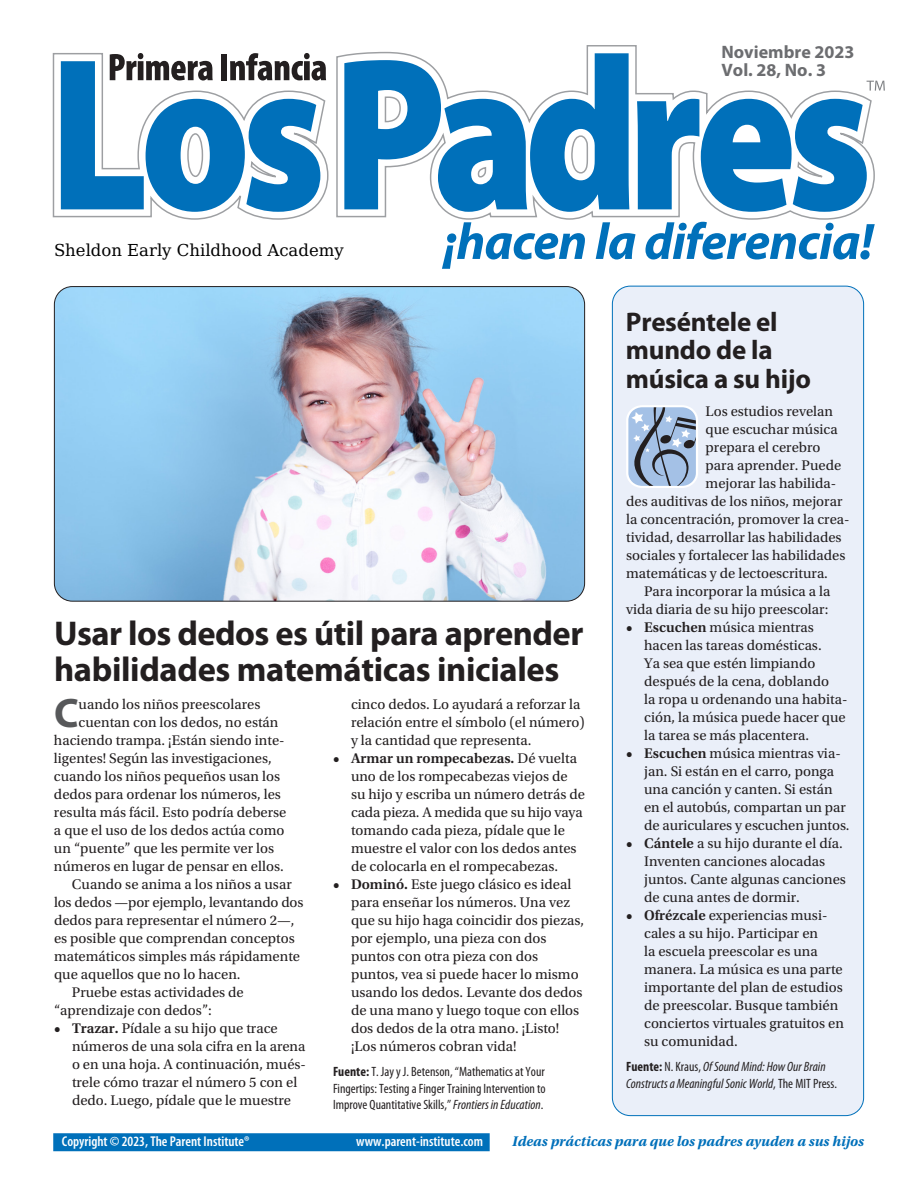
<style>
.page{position:relative;width:918px;height:1188px;background:#fff}
.page>*{position:absolute;margin:0;border:0;box-sizing:border-box;transform-origin:0 0}
.t1{font:700 41.4px "Myriad Pro";color:#57585a}
.t2{font:700 34.5px/36px "Myriad Pro";letter-spacing:-.01em;color:#231f20}
.t3{font:700 27px/28.5px "Myriad Pro";letter-spacing:-.01em;color:#231f20}
.t4{font:700 18px/18px "Myriad Pro";color:#6c6d70}
.t5{font:16.5px "DejaVu Math Te X Gyre";color:#000}
.t6{font:14.7px/18px "Utopia Std";color:#231f20}
.t7{font:italic 700 14.7px "Utopia Std";color:#0070ba}
.t8{font:600 condensed 14.25px "Myriad Pro";color:#fff}
.t9{font:condensed 13.5px/16.5px "Myriad Pro";color:#231f20;text-align:justify}
.t10{font:italic condensed 13.5px/16.5px "Myriad Pro";color:#231f20}
.s1{font-weight:600}
.s2{font-weight:700}
.s3{font-style:italic}
.s4{font-weight:700;font-style:normal}
.s5{font-style:normal}
</style>
<div class="page">
<div style="left:612px;top:286px;width:252px;height:830px;background:#eaeff9;border-radius:18px"></div>
<div style="left:54px;top:1134px;width:435px;height:16px;background:#0070ba"></div>
<div style="left:53px;top:1133px;width:437px;height:18px;border:2px solid #0070ba"></div>
<svg style="left:626px;top:405px;width:72px;height:83px;background:#9cafc8"></svg>
<svg style="left:442px;top:222px;width:143px;height:47px"></svg>
<svg style="left:596px;top:222px;width:40px;height:38px"></svg>
<svg style="left:645px;top:222px;width:230px;height:38px"></svg>
<svg style="left:53px;top:45px;width:823px;height:175px"></svg>
<svg style="left:344px;top:53px;width:285px;height:159px"></svg>
<svg style="left:637px;top:99px;width:230px;height:113px"></svg>
<svg style="left:61px;top:53px;width:265px;height:159px"></svg>
<svg style="left:867px;top:81px;width:18px;height:10px"></svg>
<img style="left:54px;top:287px;width:531px;height:313px">
<p class="t4" style="left:722px;top:42px;width:134px">Noviembre 2023<br>Vol. 28, No. 3</p>
<p class="t5" style="left:54px;top:243px;width:291px">Sheldon Early Childhood Academy</p>
<h2 class="t2" style="left:54px;top:615px;width:531px">Usar los dedos es útil para aprender habilidades matemáticas iniciales</h2>
<h1 class="t1" style="left:54px;top:686px;width:26px">C</h1>
<p class="t6" style="left:79px;top:695px;width:183px">uando los niños preescolares</p>
<p class="t6" style="left:351px;top:695px;width:235px">cinco dedos. Lo ayudará a reforzar la relación entre el símbolo (el número) y la cantidad que representa.</p>
<p class="t6" style="left:351px;top:749px;width:235px;text-indent:-18px"><span class="s1">• Armar un rompecabezas.</span> Dé vuelta uno de los rompecabezas viejos de su hijo y escriba un número detrás de cada pieza. A medida que su hijo vaya tomando cada pieza, pídale que le muestre el valor con los dedos antes de colocarla en el rompecabezas.</p>
<p class="t6" style="left:351px;top:875px;width:235px;text-indent:-18px"><span class="s1">• Dominó.</span> Este juego clásico es ideal para enseñar los números. Una vez que su hijo haga coincidir dos piezas, por ejemplo, una pieza con dos puntos con otra pieza con dos puntos, vea si puede hacer lo mismo usando los dedos. Levante dos dedos de una mano y luego toque con ellos dos dedos de la otra mano. ¡Listo! ¡Los números cobran vida!</p>
<p class="t9" style="left:333px;top:1063px;width:214px"><span class="s2">Fuente:</span> T. Jay y J. Betenson, “Mathematics at Your Fingertips: Testing a Finger Training Intervention to Improve Quantitative Skills,” <span class="s3">Frontiers in Education</span>.</p>
<p class="t6" style="left:79px;top:713px;width:201px">cuentan con los dedos, no están</p>
<p class="t6" style="left:54px;top:731px;width:232px">haciendo trampa. ¡Están siendo inte-</p>
<p class="t6" style="left:54px;top:749px;width:219px">ligentes! Según las investigaciones,</p>
<p class="t6" style="left:54px;top:767px;width:228px">cuando los niños pequeños usan los</p>
<p class="t6" style="left:54px;top:785px;width:229px">dedos para ordenar los números, les</p>
<p class="t6" style="left:54px;top:803px;width:234px">resulta más fácil. Esto podría deberse</p>
<p class="t6" style="left:54px;top:821px;width:232px">a que el uso de los dedos actúa como</p>
<p class="t6" style="left:54px;top:839px;width:222px">un “puente” que les permite ver los</p>
<p class="t6" style="left:54px;top:857px;width:231px">números en lugar de pensar en ellos.</p>
<p class="t6" style="left:72px;top:875px;width:221px">Cuando se anima a los niños a usar</p>
<p class="t6" style="left:54px;top:893px;width:251px">los dedos —por ejemplo, levantando dos</p>
<p class="t6" style="left:54px;top:911px;width:242px">dedos para representar el número 2—,</p>
<p class="t6" style="left:54px;top:929px;width:242px">es posible que comprendan conceptos</p>
<p class="t6" style="left:54px;top:947px;width:248px">matemáticos simples más rápidamente</p>
<p class="t6" style="left:54px;top:965px;width:188px">que aquellos que no lo hacen.</p>
<p class="t6" style="left:72px;top:983px;width:173px">Pruebe estas actividades de</p>
<p class="t6" style="left:54px;top:1001px;width:159px">“aprendizaje con dedos”:</p>
<p class="t6" style="left:72px;top:1019px;width:235px;text-indent:-18px"><span class="s1">• Trazar.</span> Pídale a su hijo que trace números de una sola cifra en la arena o en una hoja. A continuación, mués&shy;trele cómo trazar el número 5 con el dedo. Luego, pídale que le muestre</p>
<h3 class="t3" style="left:626px;top:307px;width:187px">Preséntele el mundo de la música a su hijo</h3>
<p class="t6" style="left:706px;top:402px;width:129px">Los estudios revelan</p>
<p class="t6" style="left:706px;top:420px;width:134px">que escuchar música</p>
<p class="t6" style="left:706px;top:438px;width:116px">prepara el cerebro</p>
<p class="t6" style="left:706px;top:456px;width:137px">para aprender. Puede</p>
<p class="t6" style="left:706px;top:474px;width:132px">mejorar las habilida-</p>
<p class="t6" style="left:626px;top:492px;width:218px">des auditivas de los niños, mejorar</p>
<p class="t6" style="left:626px;top:510px;width:225px">la concentración, promover la crea-</p>
<p class="t6" style="left:626px;top:528px;width:217px">tividad, desarrollar las habilidades</p>
<p class="t6" style="left:626px;top:546px;width:221px">sociales y fortalecer las habilidades</p>
<p class="t6" style="left:626px;top:564px;width:203px">matemáticas y de lectoescritura.</p>
<p class="t6" style="left:644px;top:582px;width:188px">Para incorporar la música a la</p>
<p class="t6" style="left:626px;top:600px;width:204px">vida diaria de su hijo preescolar:</p>
<p class="t6" style="left:644px;top:618px;width:205px;text-indent:-18px"><span class="s1">• Escuchen</span> música mientras hacen las tareas domésticas.<br>Ya sea que estén limpiando después de la cena, doblando<br>la ropa u ordenando una habita&shy;ción, la música puede hacer que la tarea se más placentera.</p>
<p class="t6" style="left:644px;top:744px;width:207px;text-indent:-18px"><span class="s1">• Escuchen</span> música mientras via&shy;jan. Si están en el carro, ponga una canción y canten. Si están en el autobús, compartan un par de auriculares y escuchen juntos.</p>
<p class="t6" style="left:644px;top:834px;width:203px;text-indent:-18px"><span class="s1">• Cántele</span> a su hijo durante el día.<br>Inventen canciones alocadas juntos. Cante algunas canciones de cuna antes de dormir.</p>
<p class="t6" style="left:644px;top:906px;width:201px;text-indent:-18px"><span class="s1">• Ofrézcale</span> experiencias musi&shy;cales a su hijo. Participar en<br>la escuela preescolar es una manera. La música es una parte importante del plan de estudios de preescolar. Busque también conciertos virtuales gratuitos en su comunidad.</p>
<p class="t10" style="left:626px;top:1059px;width:212px"><span class="s4">Fuente:</span> <span class="s5">N. Kraus,</span> Of Sound Mind: How Our Brain<br>Constructs a Meaningful Sonic World<span class="s5">, The MIT Press.</span></p>
<p class="t8" style="left:62px;top:1133px;width:189px">Copyright © 2023, The Parent Institute®</p>
<p class="t8" style="left:356px;top:1133px;width:128px">www.parent-institute.com</p>
<p class="t7" style="left:512px;top:1132px;width:353px">Ideas prácticas para que los padres ayuden a sus hijos</p>
</div>
